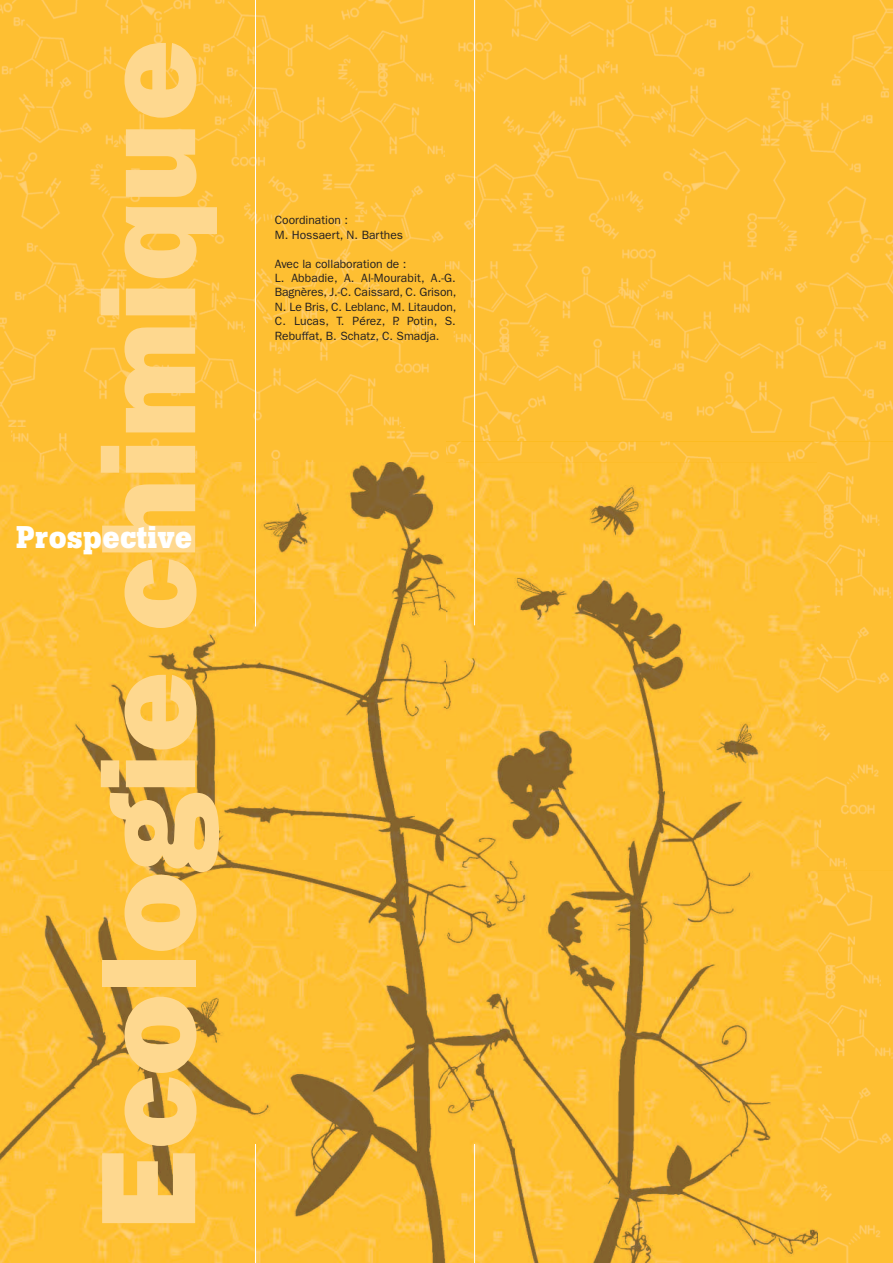
<style>
.page{position:relative;width:893px;height:1263px;background:#fff}
.page>*{position:absolute;margin:0;border:0;box-sizing:border-box;transform-origin:0 0}
.t1{font:800 135.6px "Franklin Gothic";color:#fed88f}
.t2{font:700 31.05px "Boton";letter-spacing:.015em;color:#fff}
.t3{font:12px/14.4px "Franklin Gothic";color:#231f20}
</style>
<div class="page">
<img style="left:0;top:0;width:445px;height:427px">
<img style="left:817px;top:871px;width:76px;height:392px">
<img style="left:445px;top:0;width:448px;height:441px">
<img style="left:445px;top:441px;width:448px;height:430px">
<svg style="left:0;top:427px;width:445px;height:432px;background:#f1b735"></svg>
<img style="left:448px;top:871px;width:369px;height:392px">
<img style="left:445px;top:463px;width:372px;height:408px">
<img style="left:0;top:859px;width:448px;height:404px">
<hr style="left:255px;top:0;width:1px;height:626px;background:#fff">
<hr style="left:474px;top:0;width:1px;height:625px;background:#fff">
<hr style="left:255px;top:1144px;width:1px;height:119px;background:#fff">
<hr style="left:474px;top:1144px;width:1px;height:119px;background:#fff">
<h1 class="t1" style="left:102px;top:1230px;width:1192px;rotate:-90deg">Ecologie chimique</h1>
<h2 class="t2" style="left:16px;top:526px;width:178px">Prospective</h2>
<p class="t3" style="left:275px;top:214px;width:130px">Coordination :<br>M. Hossaert, N. Barthes</p>
<p class="t3" style="left:275px;top:257px;width:183px">Avec la collaboration de :<br>L. Abbadie, A. Al-Mourabit, A.-G.<br>Bagnères, J.-C. Caissard, C. Grison,<br>N. Le Bris, C. Leblanc, M. Litaudon,<br>C. Lucas, T. Pérez, P. Potin, S.<br>Rebuffat, B. Schatz, C. Smadja.</p>
</div>
